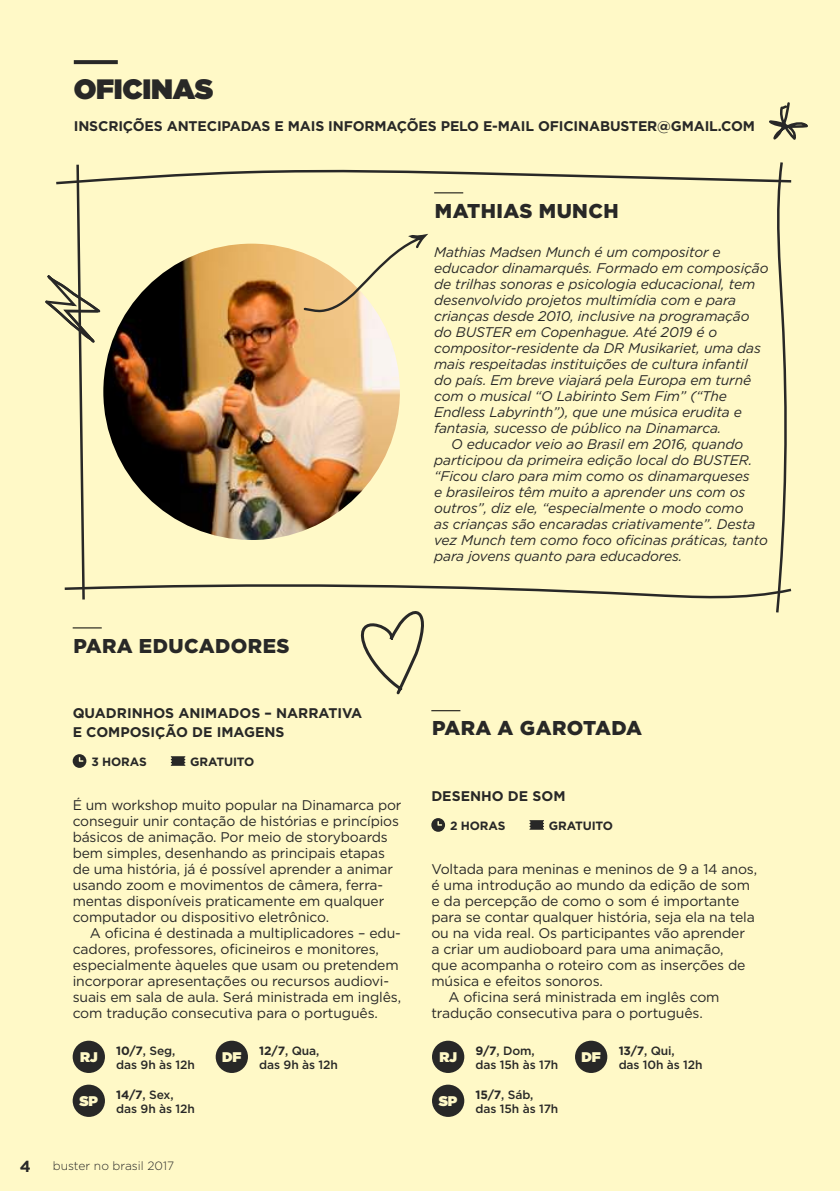
<style>
.page{position:relative;width:840px;height:1191px;background:#fff}
.page>*{position:absolute;margin:0;border:0;box-sizing:border-box;transform-origin:0 0}
.t1{font:900 28px "Gotham";letter-spacing:-.01em;color:#282827}
.t2{font:900 20px "Gotham";letter-spacing:.02em;color:#282827}
.t3{font:700 16px "Gotham";color:#282827}
.t4{font:14px/16px "Gotham";letter-spacing:-.01em;color:#282827}
.t5{font:italic 14px "Gotham";letter-spacing:-.01em;color:#282827}
.t6{font:700 14px/19px "Gotham";letter-spacing:-.01em;color:#282827}
.t7{font:900 14px "Gotham";letter-spacing:-.02em;color:#fff9c7}
.t8{font:500 12px/14px "Gotham";letter-spacing:-.01em;color:#282827}
.t9{font:700 12px "Gotham";letter-spacing:-.01em;color:#282827}
.t10{font:300 12px "Gotham";color:#282827}
.s1{font-weight:700}
</style>
<div class="page">
<div style="left:0;top:0;width:839px;height:1191px;background:#fff9c7"></div>
<svg style="left:73px;top:754px;width:13px;height:14px"></svg>
<svg style="left:171px;top:756px;width:14px;height:10px"></svg>
<svg style="left:73px;top:627px;width:29px;height:1px"></svg>
<svg style="left:431px;top:818px;width:14px;height:14px"></svg>
<svg style="left:529px;top:820px;width:14px;height:9px"></svg>
<svg style="left:431px;top:710px;width:29px;height:1px"></svg>
<div style="left:73px;top:1040px;width:32px;height:33px;background:#282827;border-radius:50%"></div>
<div style="left:432px;top:1040px;width:32px;height:33px;background:#282827;border-radius:50%"></div>
<div style="left:73px;top:1084px;width:32px;height:33px;background:#282827;border-radius:50%"></div>
<div style="left:432px;top:1084px;width:32px;height:33px;background:#282827;border-radius:50%"></div>
<div style="left:215px;top:1040px;width:33px;height:33px;background:#282827;border-radius:50%"></div>
<div style="left:574px;top:1040px;width:33px;height:33px;background:#282827;border-radius:50%"></div>
<svg style="left:74px;top:60px;width:44px;height:4px"></svg>
<svg style="left:360px;top:615px;width:64px;height:80px"></svg>
<svg style="left:45px;top:162px;width:747px;height:453px"></svg>
<svg style="left:769px;top:102px;width:39px;height:38px"></svg>
<h1 class="t1" style="left:74px;top:69px;width:141px">OFICINAS</h1>
<p class="t6" style="left:74px;top:116px;width:682px">INSCRIÇÕES ANTECIPADAS E MAIS INFORMAÇÕES PELO E-MAIL OFICINABUSTER@GMAIL.COM</p>
<h2 class="t2" style="left:434px;top:197px;width:185px">MATHIAS MUNCH</h2>
<h2 class="t2" style="left:73px;top:632px;width:217px">PARA EDUCADORES</h2>
<p class="t6" style="left:73px;top:703px;width:291px">QUADRINHOS ANIMADOS – NARRATIVA<br>E COMPOSIÇÃO DE IMAGENS</p>
<p class="t9" style="left:91px;top:753px;width:57px">3 HORAS</p>
<p class="t9" style="left:190px;top:753px;width:66px">GRATUITO</p>
<p class="t4" style="left:73px;top:796px;width:330px">É um workshop muito popular na Dinamarca por conseguir unir contação de histórias e princípios básicos de animação. Por meio de storyboards bem simples, desenhando as principais etapas de uma história, já é possível aprender a animar usando zoom e movimentos de câmera, ferra&shy;mentas disponíveis praticamente em qualquer computador ou dispositivo eletrônico.</p>
<p class="t4" style="left:73px;top:924px;width:330px;text-indent:17px">A oficina é destinada a multiplicadores – edu&shy;cadores, professores, oficineiros e monitores, especialmente àqueles que usam ou pretendem incorporar apresentações ou recursos audiovi&shy;suais em sala de aula. Será ministrada em inglês, com tradução consecutiva para o português.</p>
<p class="t5" style="left:434px;top:243px;width:288px">Mathias Madsen Munch é um compositor e</p>
<p class="t5" style="left:434px;top:259px;width:336px">educador dinamarquês. Formado em composição</p>
<p class="t5" style="left:434px;top:275px;width:322px">de trilhas sonoras e psicologia educacional, tem</p>
<p class="t5" style="left:434px;top:291px;width:303px">desenvolvido projetos multimídia com e para</p>
<p class="t5" style="left:434px;top:307px;width:317px">crianças desde 2010, inclusive na programação</p>
<p class="t5" style="left:434px;top:323px;width:284px">do BUSTER em Copenhague. Até 2019 é o</p>
<p class="t5" style="left:434px;top:339px;width:328px">compositor-residente da DR Musikariet, uma das</p>
<p class="t5" style="left:434px;top:355px;width:315px">mais respeitadas instituições de cultura infantil</p>
<p class="t5" style="left:434px;top:371px;width:318px">do país. Em breve viajará pela Europa em turnê</p>
<p class="t5" style="left:434px;top:387px;width:294px">com o musical “O Labirinto Sem Fim” (“The</p>
<p class="t5" style="left:434px;top:403px;width:309px">Endless Labyrinth”), que une música erudita e</p>
<p class="t5" style="left:434px;top:419px;width:288px">fantasia, sucesso de público na Dinamarca.</p>
<p class="t5" style="left:451px;top:435px;width:293px">O educador veio ao Brasil em 2016, quando</p>
<p class="t5" style="left:434px;top:451px;width:319px">participou da primeira edição local do BUSTER.</p>
<p class="t5" style="left:434px;top:467px;width:317px">“Ficou claro para mim como os dinamarqueses</p>
<p class="t5" style="left:434px;top:483px;width:312px">e brasileiros têm muito a aprender uns com os</p>
<p class="t5" style="left:434px;top:499px;width:311px">outros”, diz ele, “especialmente o modo como</p>
<p class="t5" style="left:434px;top:515px;width:322px">as crianças são encaradas criativamente”. Desta</p>
<p class="t5" style="left:434px;top:531px;width:335px">vez Munch tem como foco oficinas práticas, tanto</p>
<p class="t5" style="left:434px;top:547px;width:249px">para jovens quanto para educadores.</p>
<h2 class="t2" style="left:432px;top:714px;width:211px">PARA A GAROTADA</h2>
<p class="t6" style="left:431px;top:786px;width:136px">DESENHO DE SOM</p>
<p class="t9" style="left:450px;top:817px;width:57px">2 HORAS</p>
<p class="t9" style="left:548px;top:817px;width:66px">GRATUITO</p>
<p class="t4" style="left:431px;top:860px;width:327px">Voltada para meninas e meninos de 9 a 14 anos,</p>
<p class="t4" style="left:431px;top:876px;width:320px">é uma introdução ao mundo da edição de som</p>
<p class="t4" style="left:431px;top:892px;width:309px">e da percepção de como o som é importante</p>
<p class="t4" style="left:431px;top:908px;width:325px">para se contar qualquer história, seja ela na tela</p>
<p class="t4" style="left:431px;top:924px;width:315px">ou na vida real. Os participantes vão aprender</p>
<p class="t4" style="left:431px;top:940px;width:293px">a criar um audioboard para uma animação,</p>
<p class="t4" style="left:431px;top:956px;width:315px">que acompanha o roteiro com as inserções de</p>
<p class="t4" style="left:431px;top:972px;width:173px">música e efeitos sonoros.</p>
<p class="t4" style="left:448px;top:988px;width:272px">A oficina será ministrada em inglês com</p>
<p class="t4" style="left:431px;top:1004px;width:273px">tradução consecutiva para o português.</p>
<p class="t8" style="left:116px;top:1043px;width:80px"><span class="s1">10/7</span>, Seg, das 9h às 12h</p>
<p class="t8" style="left:475px;top:1043px;width:84px"><span class="s1">9/7</span>, Dom, das 15h às 17h</p>
<p class="t8" style="left:116px;top:1087px;width:80px"><span class="s1">14/7</span>, Sex, das 9h às 12h</p>
<p class="t8" style="left:475px;top:1087px;width:84px"><span class="s1">15/7</span>, Sáb,<br>das 15h às 17h</p>
<p class="t8" style="left:259px;top:1043px;width:80px"><span class="s1">12/7</span>, Qua, das 9h às 12h</p>
<p class="t8" style="left:618px;top:1043px;width:85px"><span class="s1">13/7</span>, Qui,<br>das 10h às 12h</p>
<p class="t7" style="left:80px;top:1047px;width:19px">RJ</p>
<p class="t7" style="left:439px;top:1047px;width:19px">RJ</p>
<p class="t7" style="left:222px;top:1047px;width:21px">DF</p>
<p class="t7" style="left:581px;top:1047px;width:21px">DF</p>
<p class="t7" style="left:79px;top:1091px;width:20px">SP</p>
<p class="t7" style="left:438px;top:1091px;width:20px">SP</p>
<p class="t3" style="left:20px;top:1155px;width:13px">4</p>
<p class="t10" style="left:53px;top:1158px;width:123px">buster no brasil 2017</p>
</div>
